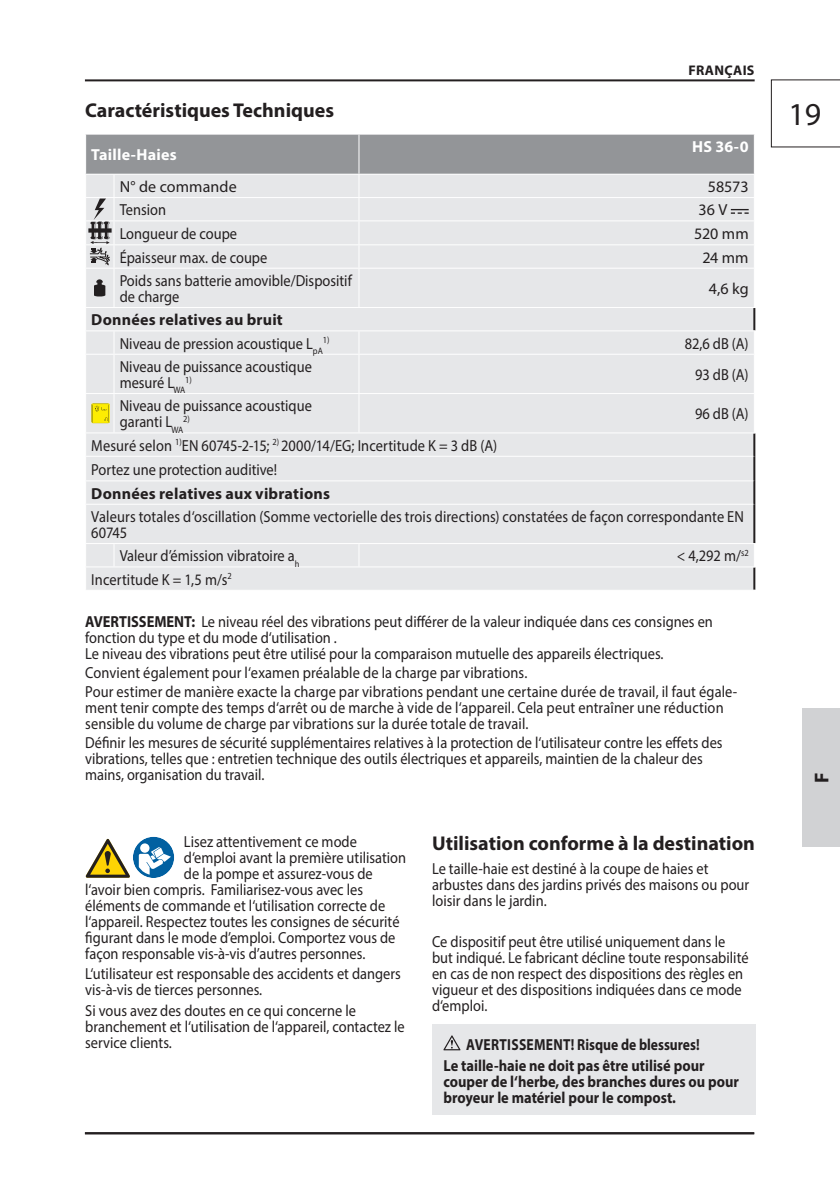
<style>
.page{position:relative;width:840px;height:1191px;background:#fff}
.page>*{position:absolute;margin:0;border:0;box-sizing:border-box;transform-origin:0 0}
.t1{font:32px "Myriad Pro";color:#231f20}
.t2{font:700 20px "Myriad Pro";color:#231f20}
.t3{font:16px/16px "Myriad Pro";color:#231f20;scale:.9 1}
.t4{font:700 16px/20.6px "Myriad Pro";color:#231f20;scale:.85 1}
.t5{font:700 16px/16px "Myriad Pro";color:#231f20;scale:.9 1}
.t6{font:16px "Myriad Pro";color:#231f20}
.t7{font:700 16px "Myriad Pro";color:#231f20}
.t8{font:700 16px "Myriad Pro";letter-spacing:.015em;color:#fff}
.t9{font:700 14px "Myriad Pro";letter-spacing:.02em;color:#231f20}
.t10{font:9.4px "Myriad Pro";color:#231f20;scale:.9 1}
.s1{font-weight:700}
</style>
<div class="page">
<hr style="left:85px;top:1132px;width:668px;height:2px;background:#231f20">
<hr style="left:85px;top:79px;width:669px;height:2px;background:#231f20">
<svg style="left:770px;top:79px;width:69px;height:69px"></svg>
<div style="left:86px;top:269px;width:667px;height:321px;background:#e6e7e9"></div>
<hr style="left:753px;top:308px;width:2px;height:22px;background:#231f20">
<hr style="left:753px;top:433px;width:2px;height:23px;background:#231f20">
<hr style="left:753px;top:456px;width:2px;height:25px;background:#231f20">
<hr style="left:753px;top:481px;width:2px;height:23px;background:#231f20">
<hr style="left:753px;top:504px;width:2px;height:39px;background:#231f20">
<hr style="left:753px;top:567px;width:2px;height:23px;background:#231f20">
<hr style="left:113px;top:269px;width:1px;height:38px;background:#fff">
<hr style="left:358px;top:269px;width:1px;height:38px;background:#fff">
<hr style="left:114px;top:307px;width:245px;height:1px;background:#fff">
<hr style="left:359px;top:307px;width:395px;height:1px;background:#fff">
<hr style="left:114px;top:330px;width:245px;height:1px;background:#fff">
<hr style="left:359px;top:330px;width:395px;height:1px;background:#fff">
<svg style="left:358px;top:331px;width:1px;height:23px"></svg>
<svg style="left:753px;top:331px;width:1px;height:23px"></svg>
<svg style="left:86px;top:307px;width:28px;height:48px"></svg>
<hr style="left:114px;top:354px;width:245px;height:1px;background:#fff">
<hr style="left:113px;top:355px;width:1px;height:38px;background:#fff">
<hr style="left:359px;top:354px;width:395px;height:1px;background:#fff">
<hr style="left:358px;top:355px;width:1px;height:38px;background:#fff">
<svg style="left:86px;top:393px;width:28px;height:1px"></svg>
<hr style="left:114px;top:393px;width:245px;height:1px;background:#fff">
<hr style="left:113px;top:394px;width:1px;height:38px;background:#fff">
<hr style="left:359px;top:393px;width:395px;height:1px;background:#fff">
<hr style="left:358px;top:394px;width:1px;height:38px;background:#fff">
<hr style="left:114px;top:432px;width:245px;height:1px;background:#fff">
<hr style="left:359px;top:432px;width:395px;height:1px;background:#fff">
<hr style="left:114px;top:456px;width:245px;height:1px;background:#fff">
<hr style="left:359px;top:456px;width:394px;height:1px;background:#fff">
<hr style="left:114px;top:480px;width:245px;height:1px;background:#fff">
<hr style="left:359px;top:480px;width:394px;height:1px;background:#fff">
<svg style="left:86px;top:432px;width:28px;height:73px;background:#e7e8ea"></svg>
<hr style="left:114px;top:504px;width:245px;height:1px;background:#fff">
<hr style="left:359px;top:504px;width:394px;height:1px;background:#fff">
<hr style="left:114px;top:543px;width:245px;height:1px;background:#fff">
<hr style="left:359px;top:543px;width:395px;height:1px;background:#fff">
<svg style="left:358px;top:544px;width:1px;height:22px"></svg>
<svg style="left:753px;top:544px;width:1px;height:22px"></svg>
<hr style="left:114px;top:566px;width:245px;height:1px;background:#fff">
<hr style="left:359px;top:566px;width:395px;height:1px;background:#fff">
<svg style="left:86px;top:543px;width:28px;height:47px"></svg>
<svg style="left:85px;top:134px;width:669px;height:134px;background:#cdced1"></svg>
<img style="left:94px;top:280px;width:11px;height:16px">
<img style="left:91px;top:403px;width:19px;height:20px">
<svg style="left:133px;top:836px;width:41px;height:42px"></svg>
<svg style="left:140px;top:843px;width:9px;height:9px"></svg>
<svg style="left:139px;top:847px;width:32px;height:27px"></svg>
<svg style="left:86px;top:839px;width:44px;height:38px"></svg>
<div style="left:432px;top:1024px;width:323px;height:90px;background:#e6e7e9"></div>
<svg style="left:443px;top:1035px;width:17px;height:15px"></svg>
<hr style="left:839px;top:708px;width:1px;height:138px;background:#d1d2d4">
<div style="left:801px;top:708px;width:38px;height:138px;background:#d1d2d4"></div>
<p class="t2" style="left:85px;top:97px;width:250px">Caractéristiques Techniques</p>
<p class="t8" style="left:91px;top:144px;width:87px">Taille-Haies</p>
<p class="t9" style="left:688px;top:61px;width:67px">FRANÇAIS</p>
<p class="t8" style="left:692px;top:136px;width:58px">HS 36-0</p>
<p class="t6" style="left:120px;top:177px;width:119px">N° de commande</p>
<p class="t6" style="left:707px;top:177px;width:42px">58573</p>
<p class="t3" style="left:120px;top:202px;width:53px">Tension</p>
<p class="t6" style="left:698px;top:200px;width:30px">36 V</p>
<p class="t3" style="left:120px;top:225px;width:132px">Longueur de coupe</p>
<p class="t6" style="left:693px;top:224px;width:56px">520 mm</p>
<p class="t3" style="left:120px;top:249px;width:165px">Épaisseur max. de coupe</p>
<p class="t6" style="left:702px;top:247px;width:48px">24 mm</p>
<p class="t3" style="left:120px;top:272px;width:259px">Poids sans batterie amovible/Dispositif de charge</p>
<p class="t6" style="left:708px;top:279px;width:41px">4,6 kg</p>
<p class="t3" style="left:120px;top:308px;width:227px;line-height:23.4px;text-indent:-28px"><span class="s1">Données relatives au bruit<br></span>Niveau de pression acoustique L<sub>pA</sub></p>
<p class="t10" style="left:323px;top:334px;width:9px">1)</p>
<p class="t3" style="left:684px;top:335px;width:72px">82,6 dB (A)</p>
<p class="t3" style="left:120px;top:358px;width:215px">Niveau de puissance acoustique mesuré L<sub>WA</sub></p>
<p class="t10" style="left:185px;top:373px;width:9px">1)</p>
<p class="t3" style="left:694px;top:366px;width:61px">93 dB (A)</p>
<p class="t3" style="left:120px;top:397px;width:215px">Niveau de puissance acoustique garanti L<sub>WA</sub></p>
<p class="t10" style="left:183px;top:413px;width:9px">2)</p>
<p class="t3" style="left:694px;top:405px;width:61px">96 dB (A)</p>
<p class="t3" style="left:91px;top:433px;width:452px;line-height:24px">Mesuré selon <sup>1)</sup>EN 60745-2-15; <sup>2)</sup> 2000/14/EG; Incertitude K = 3 dB (A)<br>Portez une protection auditive!</p>
<p class="t7" style="left:91px;top:483px;width:240px">Données relatives aux vibrations</p>
<p class="t3" style="left:91px;top:508px;width:726px">Valeurs totales d‘oscillation (Somme vectorielle des trois directions) constatées de façon correspondante EN<br>60745</p>
<p class="t3" style="left:120px;top:547px;width:201px">Valeur d’émission vibratoire a<sub>h</sub></p>
<p class="t3" style="left:676px;top:547px;width:81px">&lt; 4,292 m/<sup>s2</sup></p>
<p class="t3" style="left:91px;top:571px;width:158px">Incertitude K = 1,5 m/s<sup>2</sup></p>
<p class="t3" style="left:85px;top:613px;width:698px"><span class="s1">AVERTISSEMENT:</span> Le niveau réel des vibrations peut différer de la valeur indiquée dans ces consignes en fonction du type et du mode d‘utilisation .<br>Le niveau des vibrations peut être utilisé pour la comparaison mutuelle des appareils électriques.</p>
<p class="t3" style="left:85px;top:663px;width:725px;line-height:18.8px">Convient également pour l‘examen préalable de la charge par vibrations.<br>Pour estimer de manière exacte la charge par vibrations pendant une certaine durée de travail, il faut égale-</p>
<p class="t3" style="left:85px;top:699px;width:710px">ment tenir compte des temps d‘arrêt ou de marche à vide de l‘appareil. Cela peut entraîner une réduction sensible du volume de charge par vibrations sur la durée totale de travail.</p>
<p class="t3" style="left:85px;top:734px;width:709px">Définir les mesures de sécurité supplémentaires relatives à la protection de l‘utilisateur contre les effets des vibrations, telles que : entretien technique des outils électriques et appareils, maintien de la chaleur des mains, organisation du travail.</p>
<p class="t3" style="left:184px;top:833px;width:193px">Lisez attentivement ce mode</p>
<p class="t3" style="left:184px;top:849px;width:248px">d‘emploi avant la première utilisation</p>
<p class="t3" style="left:184px;top:865px;width:211px">de la pompe et assurez-vous de</p>
<p class="t3" style="left:85px;top:881px;width:310px">l‘avoir bien compris. Familiarisez-vous avec les</p>
<p class="t3" style="left:85px;top:897px;width:335px">éléments de commande et l‘utilisation correcte de</p>
<p class="t3" style="left:85px;top:913px;width:350px">l‘appareil. Respectez toutes les consignes de sécurité</p>
<p class="t3" style="left:85px;top:929px;width:346px">figurant dans le mode d’emploi. Comportez vous de</p>
<p class="t3" style="left:85px;top:945px;width:312px">façon responsable vis-à-vis d’autres personnes.</p>
<p class="t3" style="left:85px;top:965px;width:352px">L‘utilisateur est responsable des accidents et dangers vis-à-vis de tierces personnes.</p>
<p class="t3" style="left:85px;top:1002px;width:356px">Si vous avez des doutes en ce qui concerne le branchement et l‘utilisation de l‘appareil, contactez le service clients.</p>
<p class="t2" style="left:432px;top:830px;width:324px">Utilisation conforme à la destination</p>
<p class="t3" style="left:432px;top:860px;width:354px">Le taille-haie est destiné à la coupe de haies et arbustes dans des jardins privés des maisons ou pour loisir dans le jardin.</p>
<p class="t3" style="left:432px;top:933px;width:353px">Ce dispositif peut être utilisé uniquement dans le but indiqué. Le fabricant décline toute responsabilité en cas de non respect des dispositions des règles en vigueur et des dispositions indiquées dans ce mode d‘emploi.</p>
<p class="t4" style="left:443px;top:1034px;width:308px;text-indent:23px">AVERTISSEMENT! Risque de blessures!<br>Le taille-haie ne doit pas être utilisé pour</p>
<p class="t5" style="left:443px;top:1073px;width:330px">couper de l‘herbe, des branches dures ou pour broyeur le matériel pour le compost.</p>
<h1 class="t1" style="left:788px;top:95px;width:34px">19</h1>
<p class="t2" style="left:808px;top:784px;width:15px;rotate:-90deg">D</p>
<p class="t2" style="left:808px;top:782px;width:12px;rotate:-90deg">F</p>
</div>
